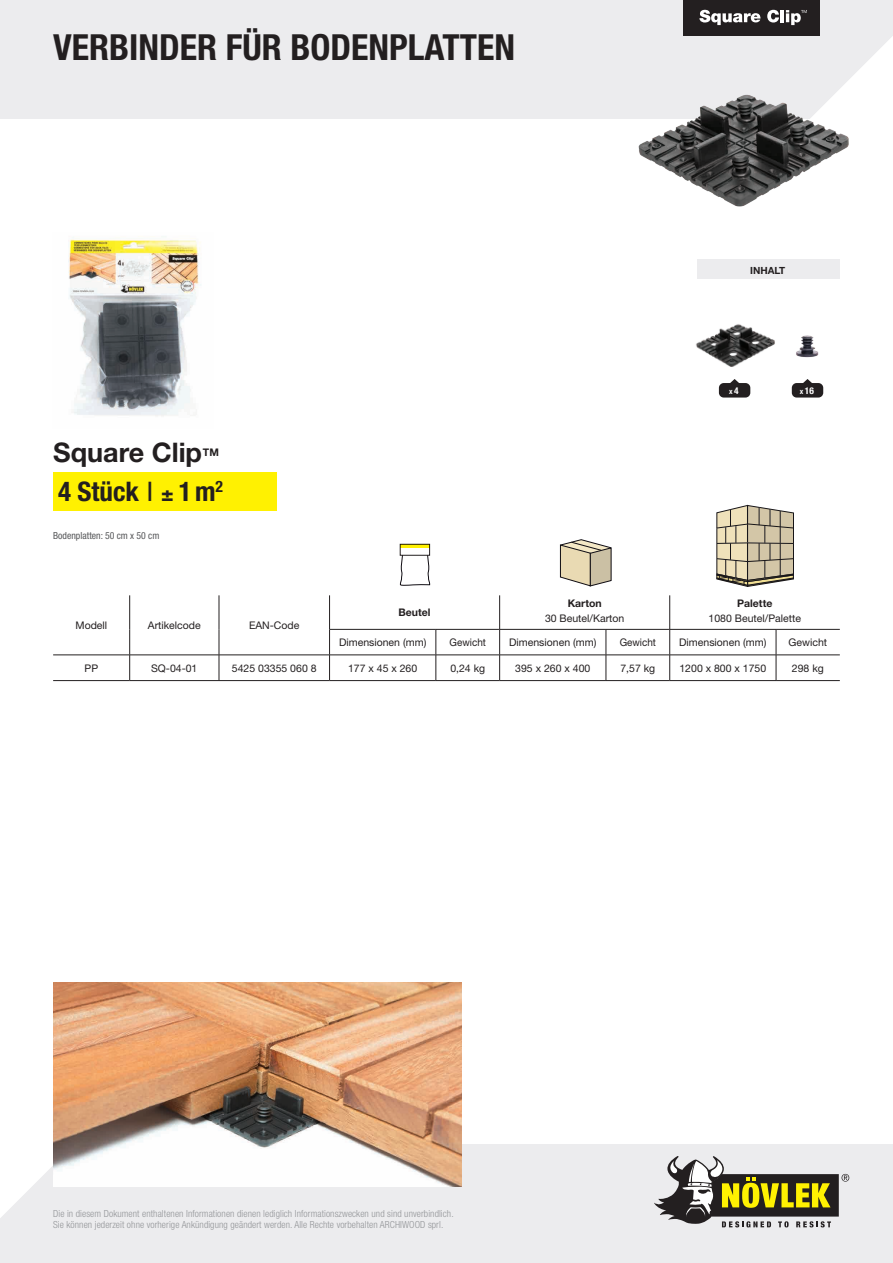
<style>
.page{position:relative;width:893px;height:1263px;background:#fff}
.page>*{position:absolute;margin:0;border:0;box-sizing:border-box;transform-origin:0 0}
.t1{font:700 condensed 36px "Helvetica Neue LT Std";color:#231f20}
.t2{font:700 condensed 27px "Helvetica Neue LT Std";color:#231f20}
.t3{font:700 27px "Helvetica Neue LT Std";color:#231f20}
.t4{font:10.5px "Helvetica Neue LT Std";color:#231f20}
.t5{font:700 10.5px "Helvetica Neue LT Std";color:#231f20}
.t6{font:10.5px "Helvetica Neue LT Std";color:#231f20;scale:.94 1}
.t7{font:700 9.9px "Helvetica Neue LT Std";color:#231f20}
.t8{font:300 condensed 9.75px/11.2px "Helvetica Neue LT Std";letter-spacing:.01em;color:#939598}
.t9{font:condensed 9.75px "Helvetica Neue LT Std";color:#57585a}
.t10{font:700 condensed 9.45px "Helvetica Neue";color:#fff}
.t11{font:700 condensed 7.65px "Helvetica Neue";color:#fff}
.s1{font-weight:400;font-stretch:normal}
.s2{font-size:21px}
.s3{font-size:9.45px}
.s4{font-size:7.65px}
</style>
<div class="page">
<div style="left:0;top:0;width:893px;height:119px;background:#ececee"></div>
<div style="left:0;top:1144px;width:893px;height:119px;background:#ececee"></div>
<svg style="left:0;top:1144px;width:123px;height:74px"></svg>
<svg style="left:654px;top:1156px;width:195px;height:71px"></svg>
<img style="left:68px;top:239px;width:133px;height:177px">
<img style="left:53px;top:982px;width:408px;height:204px">
<div style="left:683px;top:0;width:136px;height:35px;background:#231f20"></div>
<svg style="left:699px;top:10px;width:61px;height:15px"></svg>
<svg style="left:767px;top:10px;width:126px;height:109px"></svg>
<img style="left:696px;top:324px;width:79px;height:43px">
<div style="left:697px;top:259px;width:143px;height:20px;background:#ececee"></div>
<img style="left:796px;top:335px;width:23px;height:23px">
<svg style="left:730px;top:379px;width:9px;height:4px"></svg>
<div style="left:719px;top:383px;width:31px;height:14px;background:#231f20;border-radius:5px"></div>
<svg style="left:803px;top:379px;width:9px;height:4px"></svg>
<div style="left:792px;top:383px;width:31px;height:14px;background:#231f20;border-radius:5px"></div>
<img style="left:638px;top:81px;width:226px;height:126px">
<svg style="left:400px;top:555px;width:30px;height:30px"></svg>
<svg style="left:400px;top:544px;width:29px;height:4px"></svg>
<svg style="left:717px;top:505px;width:77px;height:82px;background:#bfb59b"></svg>
<svg style="left:560px;top:539px;width:51px;height:47px;background:#cdc3aa"></svg>
<div style="left:53px;top:472px;width:223px;height:38px;background:#fff101"></div>
<hr style="left:329px;top:629px;width:107px;height:1px;background:#231f20">
<hr style="left:436px;top:629px;width:64px;height:1px;background:#231f20">
<hr style="left:500px;top:629px;width:106px;height:1px;background:#231f20">
<hr style="left:606px;top:629px;width:64px;height:1px;background:#231f20">
<hr style="left:670px;top:629px;width:106px;height:1px;background:#231f20">
<hr style="left:776px;top:629px;width:64px;height:1px;background:#231f20">
<hr style="left:330px;top:655px;width:106px;height:1px;background:#231f20">
<hr style="left:436px;top:655px;width:64px;height:1px;background:#231f20">
<hr style="left:500px;top:655px;width:106px;height:1px;background:#231f20">
<hr style="left:606px;top:655px;width:64px;height:1px;background:#231f20">
<hr style="left:670px;top:655px;width:106px;height:1px;background:#231f20">
<hr style="left:776px;top:655px;width:64px;height:1px;background:#231f20">
<hr style="left:499px;top:595px;width:1px;height:34px;background:#231f20">
<svg style="left:436px;top:629px;width:1px;height:51px"></svg>
<svg style="left:499px;top:629px;width:1px;height:51px"></svg>
<svg style="left:606px;top:629px;width:1px;height:51px"></svg>
<svg style="left:669px;top:629px;width:1px;height:51px"></svg>
<hr style="left:53px;top:655px;width:77px;height:1px;background:#231f20">
<hr style="left:130px;top:655px;width:89px;height:1px;background:#231f20">
<hr style="left:219px;top:655px;width:111px;height:1px;background:#231f20">
<hr style="left:129px;top:595px;width:1px;height:34px;background:#231f20">
<hr style="left:219px;top:595px;width:1px;height:34px;background:#231f20">
<hr style="left:329px;top:595px;width:1px;height:34px;background:#231f20">
<svg style="left:129px;top:629px;width:1px;height:51px"></svg>
<svg style="left:219px;top:629px;width:1px;height:51px"></svg>
<svg style="left:329px;top:629px;width:1px;height:51px"></svg>
<svg style="left:776px;top:629px;width:1px;height:51px"></svg>
<hr style="left:669px;top:595px;width:1px;height:34px;background:#231f20">
<hr style="left:330px;top:680px;width:106px;height:1px;background:#231f20">
<hr style="left:436px;top:680px;width:64px;height:1px;background:#231f20">
<hr style="left:500px;top:680px;width:106px;height:1px;background:#231f20">
<hr style="left:606px;top:680px;width:64px;height:1px;background:#231f20">
<hr style="left:670px;top:680px;width:106px;height:1px;background:#231f20">
<hr style="left:776px;top:680px;width:64px;height:1px;background:#231f20">
<hr style="left:53px;top:680px;width:77px;height:1px;background:#231f20">
<hr style="left:130px;top:680px;width:89px;height:1px;background:#231f20">
<hr style="left:219px;top:680px;width:111px;height:1px;background:#231f20">
<p class="t1" style="left:53px;top:25px;width:463px">VERBINDER FÜR BODENPLATTEN</p>
<p class="t3" style="left:53px;top:435px;width:150px">Square Clip</p>
<p class="t5" style="left:203px;top:445px;width:18px">TM</p>
<p class="t2" style="left:58px;top:475px;width:166px">4 Stück <span class="s1">I</span> <span class="s2">±</span> 1m<sup>2</sup></p>
<p class="t9" style="left:53px;top:529px;width:108px">Bodenplatten: 50 cm x 50 cm</p>
<p class="t4" style="left:76px;top:619px;width:33px">Modell</p>
<p class="t4" style="left:148px;top:619px;width:54px">Artikelcode</p>
<p class="t4" style="left:249px;top:619px;width:52px">EAN-Code</p>
<p class="t5" style="left:399px;top:606px;width:34px">Beutel</p>
<p class="t5" style="left:568px;top:596px;width:36px">Karton</p>
<p class="t4" style="left:545px;top:612px;width:81px">30 Beutel/Karton</p>
<p class="t7" style="left:750px;top:264px;width:37px">INHALT</p>
<p class="t11" style="left:729px;top:384px;width:11px">x<span class="s3">4</span></p>
<p class="t10" style="left:800px;top:382px;width:16px"><span class="s4">x</span>16</p>
<p class="t5" style="left:737px;top:596px;width:37px">Palette</p>
<p class="t4" style="left:709px;top:612px;width:94px">1080 Beutel/Palette</p>
<p class="t4" style="left:339px;top:636px;width:89px">Dimensionen (mm)</p>
<p class="t6" style="left:450px;top:636px;width:40px">Gewicht</p>
<p class="t4" style="left:509px;top:636px;width:89px">Dimensionen (mm)</p>
<p class="t6" style="left:620px;top:636px;width:40px">Gewicht</p>
<p class="t4" style="left:679px;top:636px;width:89px">Dimensionen (mm)</p>
<p class="t4" style="left:789px;top:636px;width:40px">Gewicht</p>
<p class="t4" style="left:85px;top:662px;width:15px">PP</p>
<p class="t4" style="left:151px;top:662px;width:48px">SQ-04-01</p>
<p class="t4" style="left:232px;top:662px;width:86px">5425 03355 060 8</p>
<p class="t4" style="left:348px;top:662px;width:71px">177 x 45 x 260</p>
<p class="t4" style="left:450px;top:662px;width:36px">0,24 kg</p>
<p class="t4" style="left:515px;top:662px;width:77px">395 x 260 x 400</p>
<p class="t4" style="left:620px;top:662px;width:36px">7,57 kg</p>
<p class="t4" style="left:679px;top:662px;width:88px">1200 x 800 x 1750</p>
<p class="t4" style="left:792px;top:662px;width:33px">298 kg</p>
<p class="t8" style="left:53px;top:1208px;width:402px">Die in diesem Dokument enthaltenen Informationen dienen lediglich Informationszwecken und sind unverbindlich.<br>Sie können jederzeit ohne vorherige Ankündigung geändert werden. Alle Rechte vorbehalten ARCHIWOOD sprl.</p>
</div>
